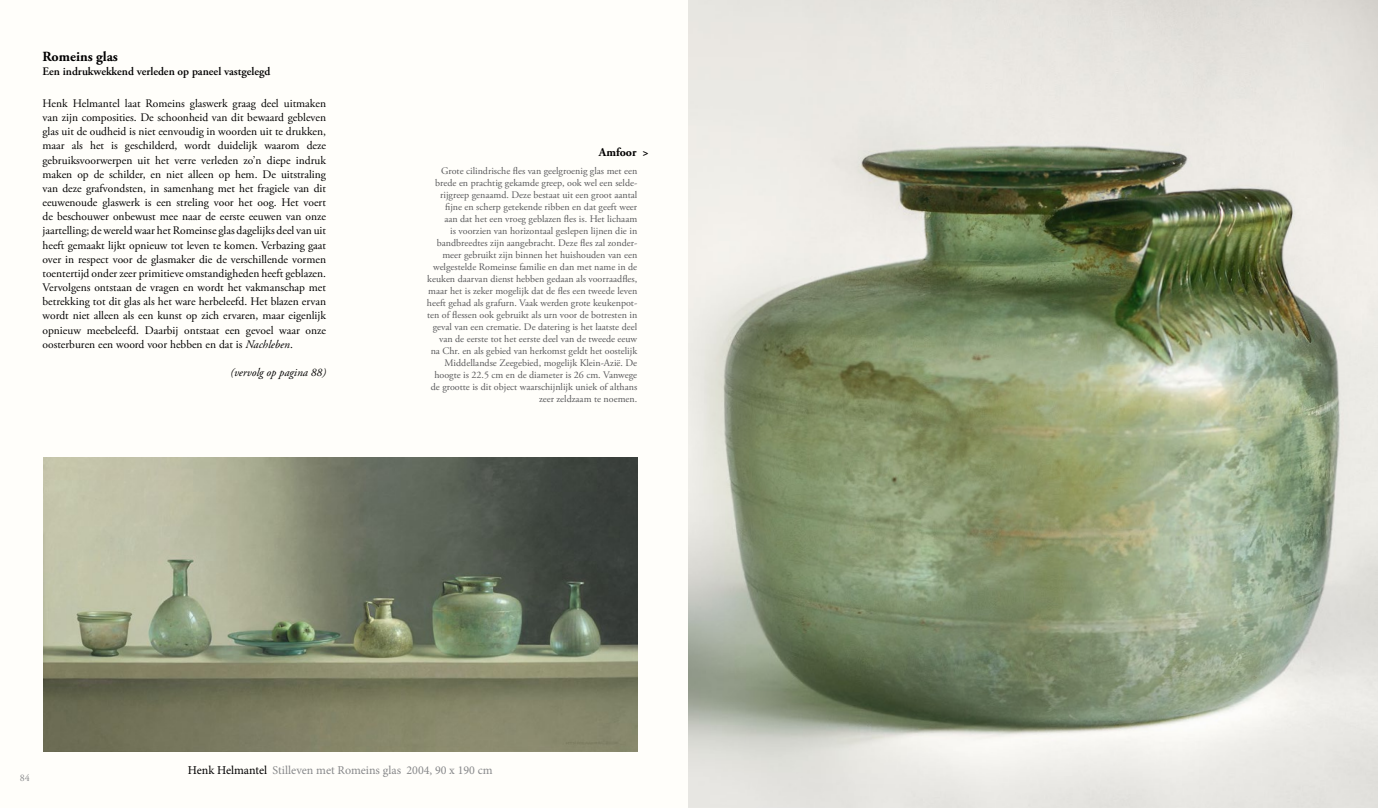
<style>
.page{position:relative;width:1378px;height:808px;background:#fff}
.page>*{position:absolute;margin:0;border:0;box-sizing:border-box;transform-origin:0 0}
.t1{font:700 14px "Adobe Garamond Pro";color:#000}
.t2{font:12px "Minion Pro";color:#87888a}
.t3{font:700 12px "Adobe Garamond Pro";color:#000}
.t4{font:11.5px/14.2px "Adobe Garamond Pro";color:#000;text-align:justify}
.t5{font:600 11.5px "Adobe Garamond Pro";color:#000}
.t6{font:italic 11.5px "Adobe Garamond Pro";color:#000}
.t7{font:10px/12px "Adobe Garamond Pro";color:#58585a;text-align:right}
.t8{font:10px "Adobe Garamond Pro";color:#87888a}
.s1{font-style:italic}
.s2{color:#000}
</style>
<div class="page">
<div style="left:0;top:0;width:689px;height:808px;background:#fffefa"></div>
<img style="left:689px;top:0;width:689px;height:808px">
<img style="left:43px;top:458px;width:594px;height:293px">
<p class="t1" style="left:43px;top:48px;width:77px">Romeins glas</p>
<p class="t5" style="left:43px;top:64px;width:229px">Een indrukwekkend verleden op paneel vastgelegd</p>
<p class="t4" style="left:43px;top:97px;width:285px">Henk Helmantel laat Romeins glaswerk graag deel uitmaken van zijn composities. De schoonheid van dit bewaard gebleven glas uit de oudheid is niet eenvoudig in woorden uit te drukken, maar als het is geschilderd, wordt duidelijk waarom deze gebruiksvoorwerpen uit het verre verleden zo’n diepe indruk maken op de schilder, en niet alleen op hem. De uitstraling van deze grafvondsten, in samenhang met het fragiele van dit eeuwenoude glaswerk is een streling voor het oog. Het voert de beschouwer onbewust mee naar de eerste eeuwen van onze jaartelling; de wereld waar het Romeinse glas dagelijks deel van uit heeft gemaakt lijkt opnieuw tot leven te komen. Verbazing gaat over in respect voor de glasmaker die de verschillende vormen toentertijd onder zeer primitieve omstandigheden heeft geblazen.<br>Vervolgens ontstaan de vragen en wordt het vakmanschap met betrekking tot dit glas als het ware herbeleefd. Het blazen ervan wordt niet alleen als een kunst op zich ervaren, maar eigenlijk opnieuw meebeleefd. Daarbij ontstaat een gevoel waar onze oosterburen een woord voor hebben en dat is <span class="s1">Nachleben</span>.</p>
<p class="t6" style="left:230px;top:366px;width:97px">(vervolg op pagina 88)</p>
<p class="t3" style="left:599px;top:145px;width:51px">Amfoor &gt;</p>
<p class="t7" style="left:427px;top:165px;width:212px">Grote cilindrische fles van geelgroenig glas met een brede en prachtig gekamde greep, ook wel een selde&shy;rijgreep genaamd. Deze bestaat uit een groot aantal fijne en scherp getekende ribben en dat geeft weer<br>aan dat het een vroeg geblazen fles is. Het lichaam<br>is voorzien van horizontaal geslepen lijnen die in bandbreedtes zijn aangebracht. Deze fles zal zonder&shy;meer gebruikt zijn binnen het huishouden van een welgestelde Romeinse familie en dan met name in de keuken daarvan dienst hebben gedaan als voorraadfles, maar het is zeker mogelijk dat de fles een tweede leven heeft gehad als grafurn. Vaak werden grote keukenpot&shy;ten of flessen ook gebruikt als urn voor de botresten in geval van een crematie. De datering is het laatste deel van de eerste tot het eerste deel van de tweede eeuw<br>na Chr. en als gebied van herkomst geldt het oostelijk Middellandse Zeegebied, mogelijk Klein-Azië. De hoogte is 22.5 cm en de diameter is 26 cm. Vanwege de grootte is dit object waarschijnlijk uniek of althans zeer zeldzaam te noemen.</p>
<p class="t8" style="left:20px;top:772px;width:11px">84</p>
<p class="t2" style="left:188px;top:762px;width:306px"><span class="s2">Henk Helmantel</span> Stilleven met Romeins glas 2004, 90 x 190 cm</p>
</div>
